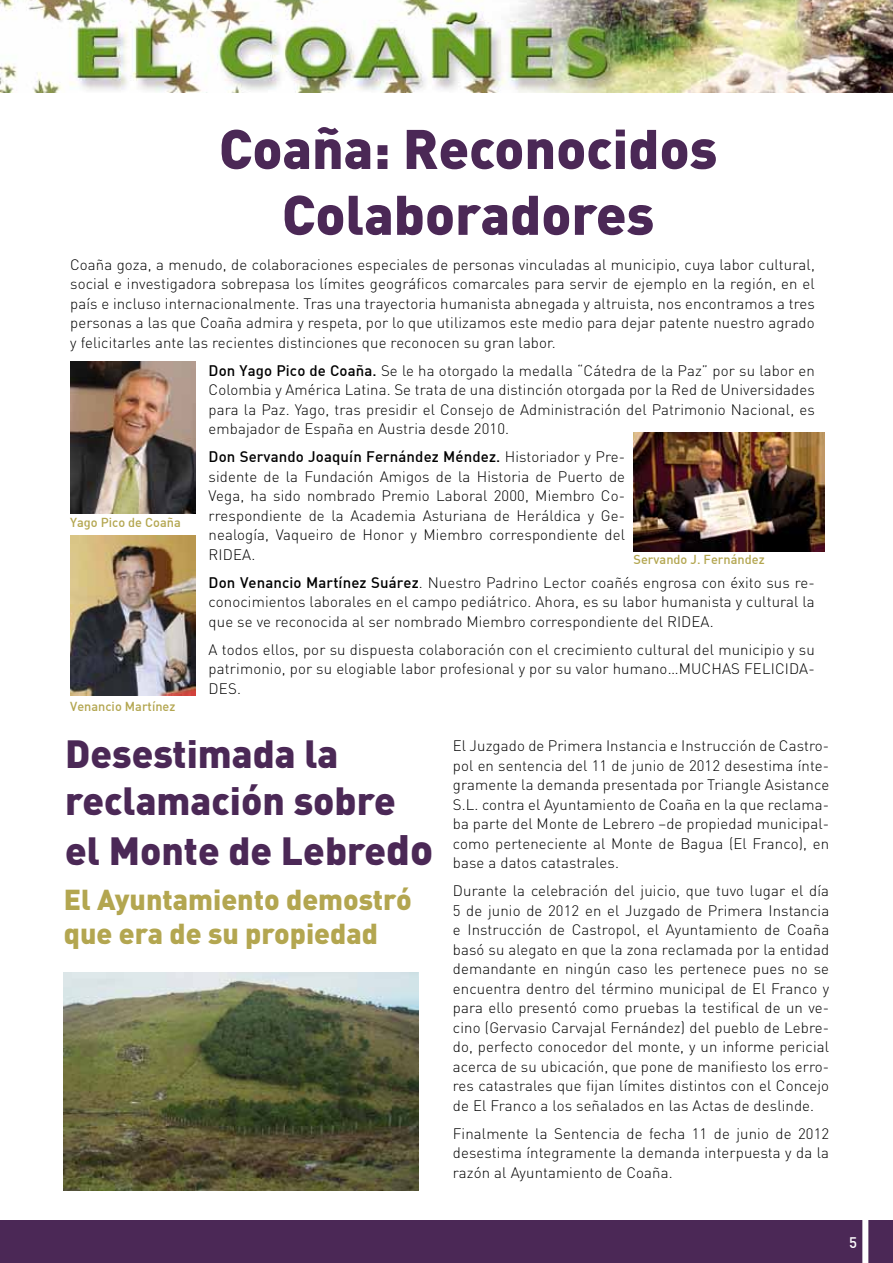
<style>
.page{position:relative;width:893px;height:1263px;background:#fff}
.page>*{position:absolute;margin:0;border:0;box-sizing:border-box;transform-origin:0 0}
.t1{font:900 54.9px/65.8px "DIN";color:#4b2856;text-align:center}
.t2{font:900 38.85px/46.7px "DIN";color:#4b2856}
.t3{font:900 28.5px/34.2px "DIN";color:#b3a650}
.t4{font:300 15px/19.5px "DIN";letter-spacing:.01em;color:#000;text-align:justify}
.t5{font:500 15px "DIN";color:#fff}
.t6{font:500 12.75px "DIN";color:#b3a650}
.s1{font-weight:500}
.s2{font-size:42px}
</style>
<div class="page">
<img style="left:0;top:0;width:893px;height:92px">
<div style="left:0;top:1220px;width:893px;height:43px;background:#4b2856"></div>
<div style="left:862px;top:1205px;width:6px;height:58px;background:#fff"></div>
<img style="left:70px;top:535px;width:126px;height:160px">
<img style="left:70px;top:362px;width:126px;height:152px">
<img style="left:634px;top:432px;width:190px;height:119px">
<img style="left:64px;top:972px;width:354px;height:218px">
<h1 class="t1" style="left:219px;top:113px;width:500px">Coaña: Reconocidos<br>Colaboradores</h1>
<p class="t4" style="left:70px;top:254px;width:746px">Coaña goza, a menudo, de colaboraciones especiales de personas vinculadas al municipio, cuya labor cultural, social e investigadora sobrepasa los límites geográficos comarcales para servir de ejemplo en la región, en el país e incluso internacionalmente. Tras una trayectoria humanista abnegada y altruista, nos encontramos a tres personas a las que Coaña admira y respeta, por lo que utilizamos este medio para dejar patente nuestro agrado y felicitarles ante las recientes distinciones que reconocen su gran labor.</p>
<p class="t4" style="left:209px;top:360px;width:608px"><span class="s1">Don Yago Pico de Coaña.</span> Se le ha otorgado la medalla “Cátedra de la Paz” por su labor en Colombia y América Latina. Se trata de una distinción otorgada por la Red de Universidades para la Paz. Yago, tras presidir el Consejo de Administración del Patrimonio Nacional, es embajador de España en Austria desde 2010.</p>
<p class="t4" style="left:209px;top:447px;width:418px"><span class="s1">Don Servando Joaquín Fernández Méndez.</span> Historiador y Pre&shy;sidente de la Fundación Amigos de la Historia de Puerto de Vega, ha sido nombrado Premio Laboral 2000, Miembro Co&shy;rrespondiente de la Academia Asturiana de Heráldica y Ge&shy;nealogía, Vaqueiro de Honor y Miembro correspondiente del RIDEA.</p>
<p class="t4" style="left:209px;top:572px;width:608px"><span class="s1">Don Venancio Martínez Suárez</span>. Nuestro Padrino Lector coañés engrosa con éxito sus re&shy;conocimientos laborales en el campo pediátrico. Ahora, es su labor humanista y cultural la que se ve reconocida al ser nombrado Miembro correspondiente del RIDEA.</p>
<p class="t4" style="left:209px;top:639px;width:608px">A todos ellos, por su dispuesta colaboración con el crecimiento cultural del municipio y su patrimonio, por su elogiable labor profesional y por su valor humano…MUCHAS FELICIDA-DES.</p>
<p class="t6" style="left:70px;top:515px;width:112px">Yago Pico de Coaña</p>
<p class="t6" style="left:634px;top:551px;width:133px">Servando J. Fernández</p>
<p class="t6" style="left:70px;top:698px;width:107px">Venancio Martínez</p>
<h2 class="t2" style="left:65px;top:729px;width:332px">Desestimada la reclamación sobre</h2>
<h2 class="t2" style="left:65px;top:826px;width:370px">el Monte de Lebre<span class="s2">do</span></h2>
<h3 class="t3" style="left:64px;top:881px;width:349px">El Ayuntamiento demostró que era de su propiedad</h3>
<p class="t4" style="left:453px;top:736px;width:378px">El Juzgado de Primera Instancia e Instrucción de Castro&shy;pol en sentencia del 11 de junio de 2012 desestima ínte&shy;gramente la demanda presentada por Triangle Asistance S.L. contra el Ayuntamiento de Coaña en la que reclama&shy;ba parte del Monte de Lebrero –de propiedad municipal&shy;como perteneciente al Monte de Bagua (El Franco), en base a datos catastrales.</p>
<p class="t4" style="left:453px;top:881px;width:378px">Durante la celebración del juicio, que tuvo lugar el día 5 de junio de 2012 en el Juzgado de Primera Instancia e Instrucción de Castropol, el Ayuntamiento de Coaña basó su alegato en que la zona reclamada por la entidad demandante en ningún caso les pertenece pues no se encuentra dentro del término municipal de El Franco y para ello presentó como pruebas la testifical de un ve&shy;cino (Gervasio Carvajal Fernández) del pueblo de Lebre&shy;do, perfecto conocedor del monte, y un informe pericial acerca de su ubicación, que pone de manifiesto los erro&shy;res catastrales que fijan límites distintos con el Concejo de El Franco a los señalados en las Actas de deslinde.</p>
<p class="t4" style="left:453px;top:1123px;width:378px">Finalmente la Sentencia de fecha 11 de junio de 2012 desestima íntegramente la demanda interpuesta y da la razón al Ayuntamiento de Coaña.</p>
<p class="t5" style="left:849px;top:1232px;width:9px">5</p>
</div>
